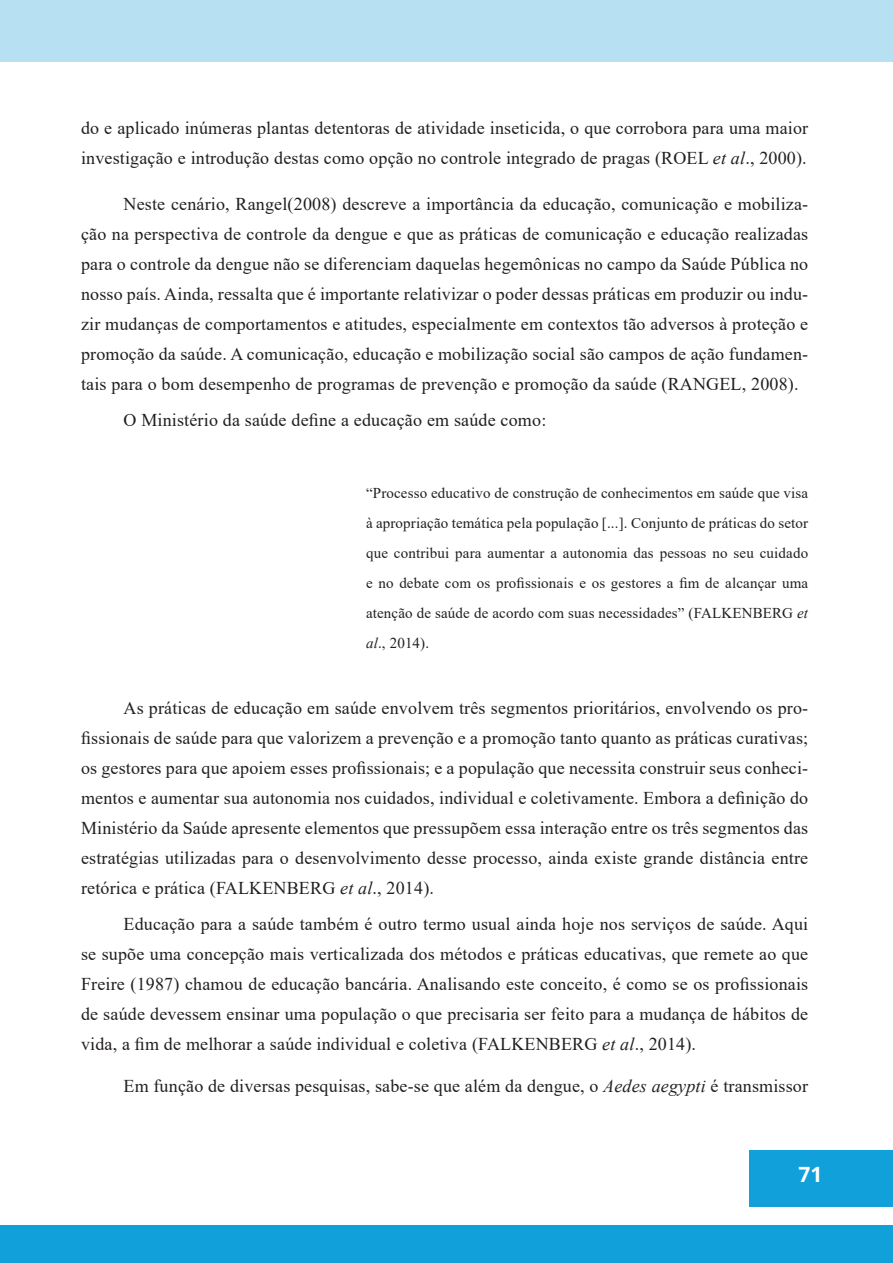
<style>
.page{position:relative;width:893px;height:1263px;background:#fff}
.page>*{position:absolute;margin:0;border:0;box-sizing:border-box;transform-origin:0 0}
.t1{font:700 21px "Open Sans";color:#fff}
.TEXTO{font:18px/30px "Times New Roman";letter-spacing:.01em;color:#231f20;text-align:justify}
.CITAÇÃO{font:15px/30px "Times New Roman";letter-spacing:.01em;color:#231f20;text-align:justify}
.s1{font-style:italic}
</style>
<div class="page">
<div style="left:0;top:0;width:893px;height:62px;background:#b7e0f3"></div>
<div style="left:749px;top:1150px;width:144px;height:57px;background:#12a0db"></div>
<div style="left:0;top:1225px;width:893px;height:38px;background:#12a0db"></div>
<p class="TEXTO" style="left:81px;top:112px;width:729px">do e aplicado inúmeras plantas detentoras de atividade inseticida, o que corrobora para uma maior investigação e introdução destas como opção no controle integrado de pragas (ROEL <span class="s1">et al</span>., 2000).</p>
<p class="TEXTO" style="left:81px;top:188px;width:729px;text-indent:43px">Neste cenário, Rangel(2008) descreve a importância da educação, comunicação e mobiliza&shy;ção na perspectiva de controle da dengue e que as práticas de comunicação e educação realizadas para o controle da dengue não se diferenciam daquelas hegemônicas no campo da Saúde Pública no nosso país. Ainda, ressalta que é importante relativizar o poder dessas práticas em produzir ou indu&shy;zir mudanças de comportamentos e atitudes, especialmente em contextos tão adversos à proteção e promoção da saúde. A comunicação, educação e mobilização social são campos de ação fundamen&shy;tais para o bom desempenho de programas de prevenção e promoção da saúde (RANGEL, 2008).</p>
<p class="TEXTO" style="left:124px;top:404px;width:424px">O Ministério da saúde define a educação em saúde como:</p>
<p class="CITAÇÃO" style="left:366px;top:478px;width:444px">“Processo educativo de construção de conhecimentos em saúde que visa à apropriação temática pela população [...]. Conjunto de práticas do setor que contribui para aumentar a autonomia das pessoas no seu cuidado e no debate com os profissionais e os gestores a fim de alcançar uma atenção de saúde de acordo com suas necessidades” (FALKENBERG <span class="s1">et al</span>., 2014).</p>
<p class="TEXTO" style="left:81px;top:692px;width:729px;text-indent:43px">As práticas de educação em saúde envolvem três segmentos prioritários, envolvendo os pro&shy;fissionais de saúde para que valorizem a prevenção e a promoção tanto quanto as práticas curativas; os gestores para que apoiem esses profissionais; e a população que necessita construir seus conheci&shy;mentos e aumentar sua autonomia nos cuidados, individual e coletivamente. Embora a definição do Ministério da Saúde apresente elementos que pressupõem essa interação entre os três segmentos das estratégias utilizadas para o desenvolvimento desse processo, ainda existe grande distância entre retórica e prática (FALKENBERG <span class="s1">et al</span>., 2014).</p>
<p class="TEXTO" style="left:81px;top:908px;width:729px;text-indent:43px">Educação para a saúde também é outro termo usual ainda hoje nos serviços de saúde. Aqui se supõe uma concepção mais verticalizada dos métodos e práticas educativas, que remete ao que Freire (1987) chamou de educação bancária. Analisando este conceito, é como se os profissionais de saúde devessem ensinar uma população o que precisaria ser feito para a mudança de hábitos de vida, a fim de melhorar a saúde individual e coletiva (FALKENBERG <span class="s1">et al</span>., 2014).</p>
<p class="TEXTO" style="left:124px;top:1070px;width:686px">Em função de diversas pesquisas, sabe-se que além da dengue, o <span class="s1">Aedes aegypti</span> é transmissor</p>
<p class="t1" style="left:799px;top:1160px;width:25px">71</p>
</div>
